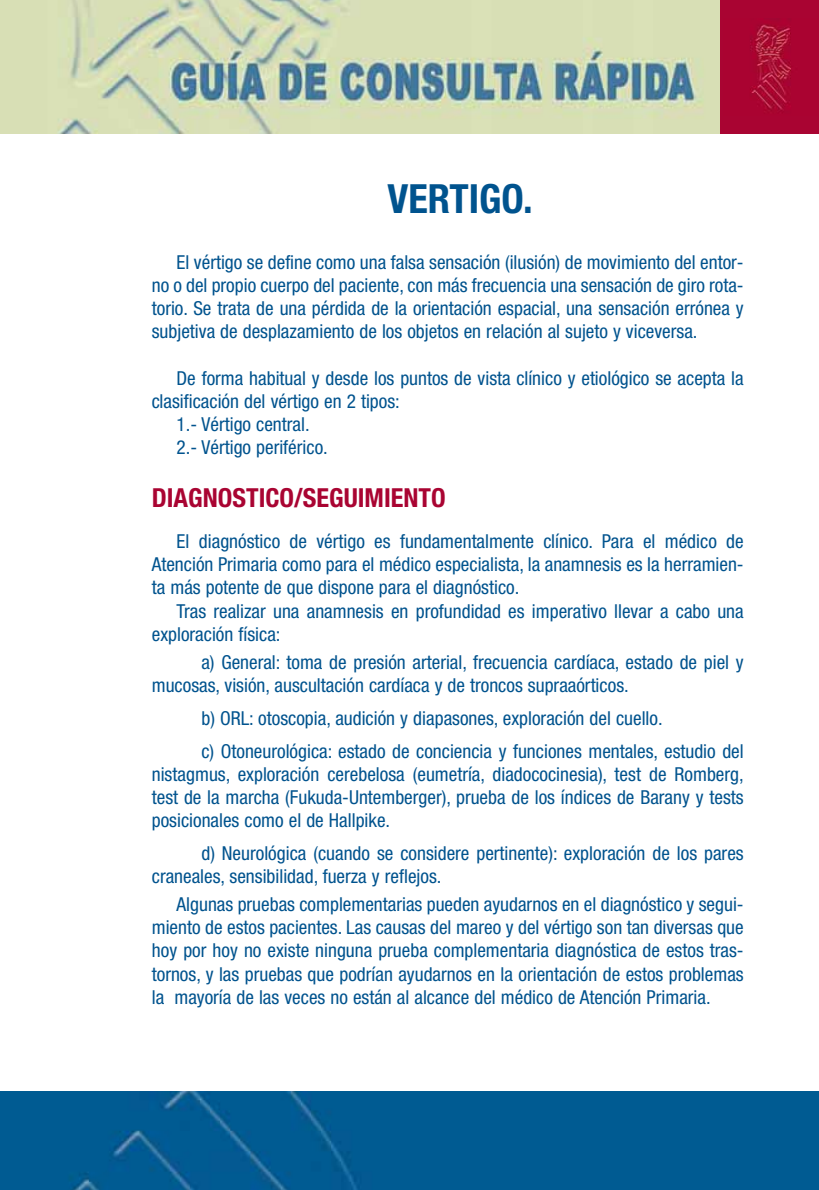
<style>
.page{position:relative;width:819px;height:1190px;background:#fff}
.page>*{position:absolute;margin:0;border:0;box-sizing:border-box;transform-origin:0 0}
.t1{font:700 condensed 40.25px "Helvetica Neue";color:#00538e}
.t2{font:700 condensed 26.25px "Helvetica Neue";color:#a90432}
.t3{font:condensed 19.25px/23.1px "Helvetica Neue";color:#00538e;text-align:justify}
</style>
<div class="page">
<img style="left:0;top:0;width:721px;height:134px">
<div style="left:0;top:1091px;width:819px;height:99px;background:#005b92"></div>
<div style="left:721px;top:0;width:98px;height:134px;background:#a90432"></div>
<img style="left:750px;top:24px;width:41px;height:86px">
<h1 class="t1" style="left:388px;top:184px;width:147px">VERTIGO.</h1>
<p class="t3" style="left:152px;top:252px;width:593px;text-indent:25px">El vértigo se define como una falsa sensación (ilusión) de movimiento del entor&shy;no o del propio cuerpo del paciente, con más frecuencia una sensación de giro rota&shy;torio. Se trata de una pérdida de la orientación espacial, una sensación errónea y subjetiva de desplazamiento de los objetos en relación al sujeto y viceversa.</p>
<p class="t3" style="left:177px;top:368px;width:569px">De forma habitual y desde los puntos de vista clínico y etiológico se acepta la</p>
<p class="t3" style="left:152px;top:391px;width:250px">clasificación del vértigo en 2 tipos:</p>
<p class="t3" style="left:177px;top:414px;width:135px">1.- Vértigo central.</p>
<p class="t3" style="left:177px;top:437px;width:153px">2.- Vértigo periférico.</p>
<h2 class="t2" style="left:152px;top:488px;width:295px">DIAGNOSTICO/SEGUIMIENTO</h2>
<p class="t3" style="left:152px;top:531px;width:593px;text-indent:25px">El diagnóstico de vértigo es fundamentalmente clínico. Para el médico de Atención Primaria como para el médico especialista, la anamnesis es la herramien&shy;ta más potente de que dispone para el diagnóstico.</p>
<p class="t3" style="left:152px;top:601px;width:593px;text-indent:25px">Tras realizar una anamnesis en profundidad es imperativo llevar a cabo una exploración física:</p>
<p class="t3" style="left:152px;top:652px;width:593px;text-indent:50px">a) General: toma de presión arterial, frecuencia cardíaca, estado de piel y mucosas, visión, auscultación cardíaca y de troncos supraaórticos.</p>
<p class="t3" style="left:201px;top:703px;width:544px;line-height:33.1px">b) ORL: otoscopia, audición y diapasones, exploración del cuello.<br>c) Otoneurológica: estado de conciencia y funciones mentales, estudio del</p>
<p class="t3" style="left:152px;top:764px;width:593px">nistagmus, exploración cerebelosa (eumetría, diadococinesia), test de Romberg, test de la marcha (Fukuda-Untemberger), prueba de los índices de Barany y tests posicionales como el de Hallpike.</p>
<p class="t3" style="left:152px;top:843px;width:593px;text-indent:50px">d) Neurológica (cuando se considere pertinente): exploración de los pares craneales, sensibilidad, fuerza y reflejos.</p>
<p class="t3" style="left:152px;top:895px;width:593px;text-indent:25px">Algunas pruebas complementarias pueden ayudarnos en el diagnóstico y segui&shy;miento de estos pacientes. Las causas del mareo y del vértigo son tan diversas que hoy por hoy no existe ninguna prueba complementaria diagnóstica de estos tras&shy;tornos, y las pruebas que podrían ayudarnos en la orientación de estos problemas la mayoría de las veces no están al alcance del médico de Atención Primaria.</p>
</div>
